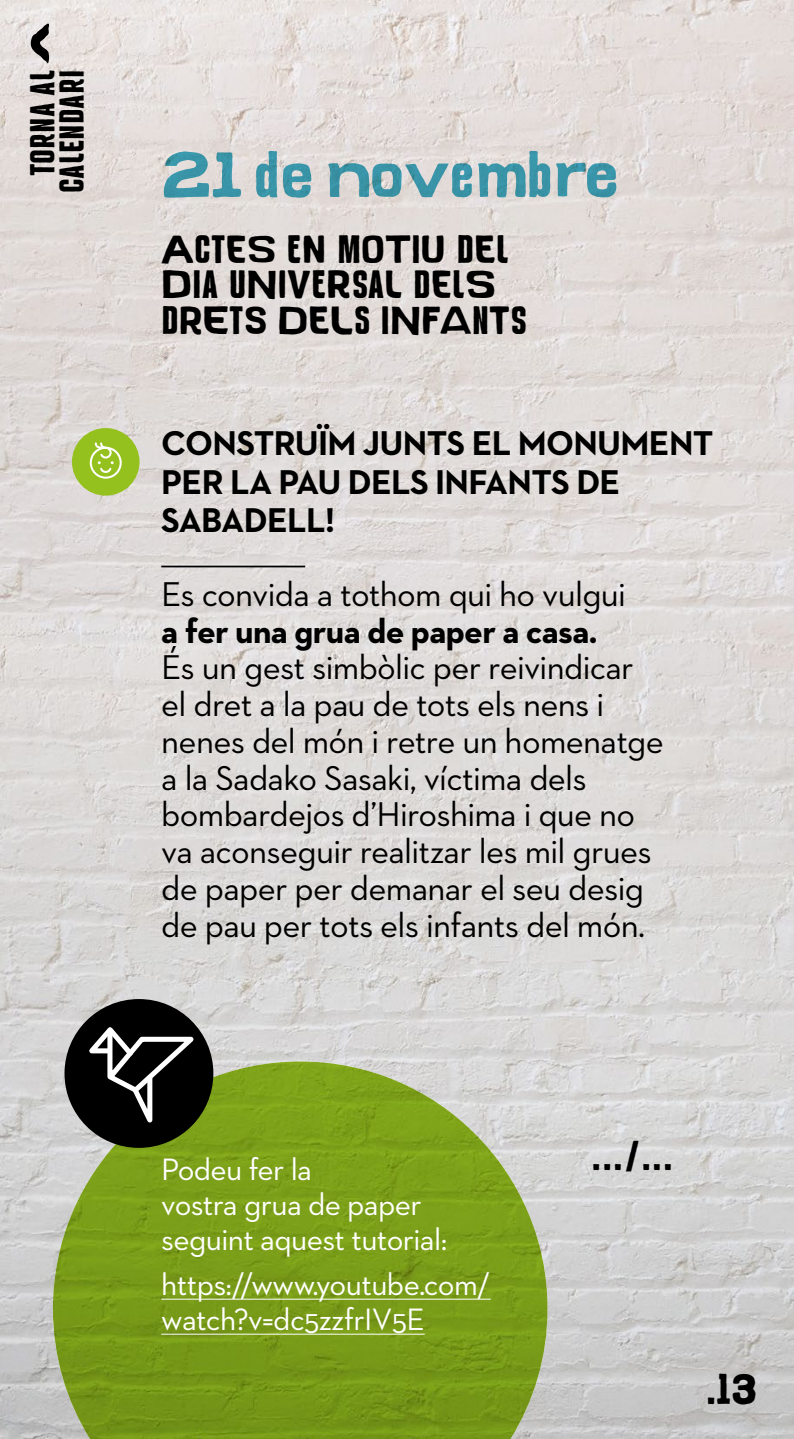
<style>
.page{position:relative;width:794px;height:1439px;background:#fff}
.page>*{position:absolute;margin:0;border:0;box-sizing:border-box;transform-origin:0 0}
.t1{font:64.23px "Hawkes Bold Variable Width";color:#41adc6}
.t2{font:42.7px "Hawkes Bold Variable Width";color:#000}
.t3{font:39.55px/35.5px "Hawkes Bold Variable Width";color:#000}
.t4{font:35px/36.8px "Neutraface 2 Text";letter-spacing:-.02em;color:#000}
.t5{font:700 35px/38.5px "Neutraface 2 Text";letter-spacing:-.02em;color:#000}
.t6{font:34.65px/29.2px "Hawkes Bold Variable Width";color:#000;text-align:center}
.t7{font:31.5px/35px "Neutraface 2 Text";letter-spacing:-.02em;color:#fff}
</style>
<div class="page">
<img style="left:0;top:0;width:794px;height:1439px">
<hr style="left:161px;top:565px;width:144px;height:2px;background:#000">
<div style="left:72px;top:428px;width:67px;height:67px;background:#95c11f;border-radius:50%"></div>
<div style="left:90px;top:447px;width:32px;height:32px;border:2px solid #fff;border-radius:50%"></div>
<svg style="left:94px;top:442px;width:20px;height:32px"></svg>
<img style="left:53px;top:1061px;width:494px;height:378px">
<hr style="left:161px;top:1298px;width:330px;height:1px;background:#fff">
<hr style="left:161px;top:1333px;width:264px;height:1px;background:#fff">
<div style="left:64px;top:999px;width:149px;height:149px;background:#000;border-radius:50%"></div>
<svg style="left:81px;top:1022px;width:123px;height:120px"></svg>
<svg style="left:30px;top:23px;width:20px;height:41px"></svg>
<p class="t6" style="left:25px;top:193px;width:125px;rotate:-90deg">TORNA AL<br>CALENDARI</p>
<h1 class="t1" style="left:161px;top:125px;width:459px">21 de novembre</h1>
<p class="t3" style="left:161px;top:228px;width:367px">ACTES EN MOTIU DEL<br>DIA UNIVERSAL DELS<br>DRETS DELS INFANTS</p>
<p class="t5" style="left:161px;top:424px;width:554px">CONSTRUÏM JUNTS EL MONUMENT<br>PER LA PAU DELS INFANTS DE<br>SABADELL!</p>
<p class="t4" style="left:161px;top:575px;width:466px">Es convida a tothom qui ho vulgui</p>
<p class="t5" style="left:161px;top:611px;width:438px">a fer una grua de paper a casa.</p>
<p class="t4" style="left:161px;top:649px;width:504px">És un gest simbòlic per reivindicar el dret a la pau de tots els nens i nenes del món i retre un homenatge a la Sadako Sasaki, víctima dels bombardejos d’Hiroshima i que no va aconseguir realitzar les mil grues de paper per demanar el seu desig de pau per tots els infants del món.</p>
<p class="t7" style="left:161px;top:1151px;width:288px">Podeu fer la<br>vostra grua de paper seguint aquest tutorial:</p>
<p class="t7" style="left:161px;top:1266px;width:331px">https://www.youtube.com/ watch?v=dc5zzfrIV5E</p>
<p class="t3" style="left:590px;top:1135px;width:85px">.../...</p>
<p class="t2" style="left:704px;top:1356px;width:55px">.13</p>
</div>
